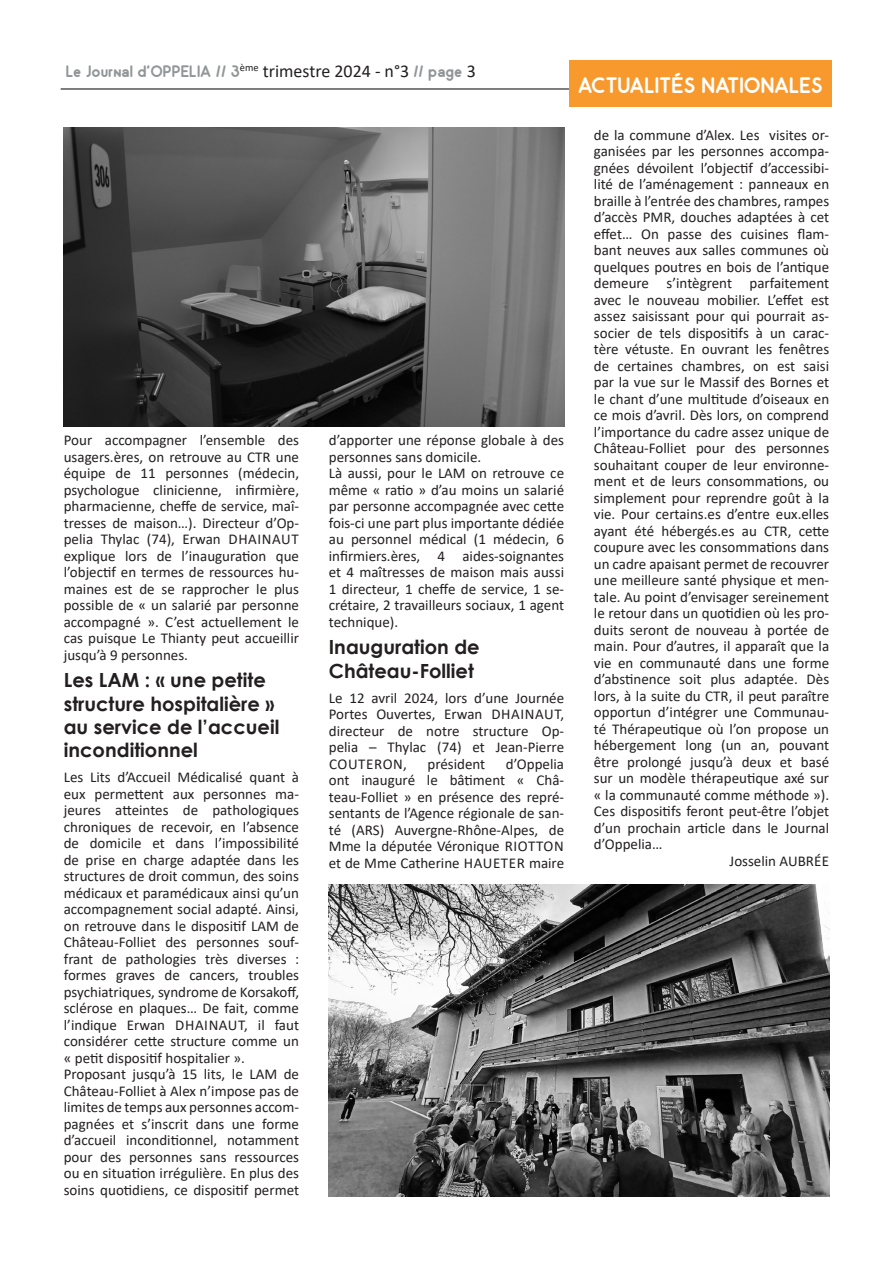
<style>
.page{position:relative;width:893px;height:1263px;background:#fff}
.page>*{position:absolute;margin:0;border:0;box-sizing:border-box;transform-origin:0 0}
.Texte_encadré{font:700 22.5px "Odin";color:#fff}
.Texte_gras_centré{font:700 19.5px/23.4px "Century Gothic";color:#231f20}
.t1{font:700 16.65px "Odin";color:#929698}
.Texte_base{font:15px/16.5px "Calibri";color:#231f20;text-align:justify}
.s1{font-family:"Calibri";font-weight:400;font-size:18px;color:#231f20}
</style>
<div class="page">
<hr style="left:61px;top:89px;width:767px;height:1px;background:#000">
<div style="left:569px;top:61px;width:262px;height:46px;background:#f8992d"></div>
<img style="left:64px;top:128px;width:500px;height:298px">
<img style="left:329px;top:884px;width:500px;height:312px">
<p class="t1" style="left:66px;top:62px;width:411px">Le Journal d'OPPELIA // 3<sup>ème</sup> <span class="s1">trimestre 2024 - n°3</span> // page <span class="s1">3</span></p>
<p class="Texte_base" style="left:64px;top:431px;width:237px">Pour accompagner l’ensemble des usagers.ères, on retrouve au CTR une équipe de 11 personnes (médecin, psychologue clinicienne, infirmière, pharmacienne, cheffe de service, maî&shy;tresses de maison…). Directeur d’Op&shy;pelia Thylac (74), Erwan DHAINAUT explique lors de l’inauguration que l’objectif en termes de ressources hu&shy;maines est de se rapprocher le plus possible de « un salarié par personne accompagné ». C’est actuellement le cas puisque Le Thianty peut accueillir jusqu’à 9 personnes.</p>
<p class="Texte_gras_centré" style="left:64px;top:667px;width:217px">Les LAM : « une petite structure hospitalière » au service de l’accueil inconditionnel</p>
<p class="Texte_base" style="left:64px;top:769px;width:237px">Les Lits d’Accueil Médicalisé quant à eux permettent aux personnes ma&shy;jeures atteintes de pathologiques chroniques de recevoir, en l’absence de domicile et dans l’impossibilité de prise en charge adaptée dans les structures de droit commun, des soins médicaux et paramédicaux ainsi qu’un accompagnement social adapté. Ainsi, on retrouve dans le dispositif LAM de Château-Folliet des personnes souf&shy;frant de pathologies très diverses : formes graves de cancers, troubles psychiatriques, syndrome de Korsakoff, sclérose en plaques… De fait, comme l’indique Erwan DHAINAUT, il faut considérer cette structure comme un « petit dispositif hospitalier ».</p>
<p class="Texte_base" style="left:64px;top:1066px;width:237px">Proposant jusqu’à 15 lits, le LAM de Château-Folliet à Alex n’impose pas de limites de temps aux personnes accom&shy;pagnées et s’inscrit dans une forme d’accueil inconditionnel, notamment pour des personnes sans ressources ou en situation irrégulière. En plus des soins quotidiens, ce dispositif permet</p>
<p class="Texte_base" style="left:329px;top:431px;width:237px">d’apporter une réponse globale à des personnes sans domicile.</p>
<p class="Texte_base" style="left:329px;top:464px;width:237px">Là aussi, pour le LAM on retrouve ce même « ratio » d’au moins un salarié par personne accompagnée avec cette fois-ci une part plus importante dédiée au personnel médical (1 médecin, 6 infirmiers.ères, 4 aides-soignantes et 4 maîtresses de maison mais aussi 1 directeur, 1 cheffe de service, 1 se&shy;crétaire, 2 travailleurs sociaux, 1 agent technique).</p>
<p class="Texte_gras_centré" style="left:329px;top:634px;width:152px">Inauguration de<br>Château-Folliet</p>
<p class="Texte_base" style="left:329px;top:689px;width:237px">Le 12 avril 2024, lors d’une Journée Portes Ouvertes, Erwan DHAINAUT, directeur de notre structure Op&shy;pelia – Thylac (74) et Jean-Pierre COUTERON,</p>
<p class="Texte_base" style="left:427px;top:755px;width:59px">président</p>
<p class="Texte_base" style="left:329px;top:755px;width:237px;text-indent:177px">d’Oppelia ont inauguré le bâtiment « Châ&shy;teau-Folliet » en présence des repré&shy;sentants de l’Agence régionale de san&shy;té (ARS) Auvergne-Rhône-Alpes, de Mme la députée Véronique RIOTTON et de Mme Catherine HAUETER maire</p>
<p class="Texte_encadré" style="left:578px;top:72px;width:246px">ACTUALITÉS NATIONALES</p>
<p class="Texte_base" style="left:594px;top:126px;width:237px">de la commune d’Alex. Les visites or&shy;ganisées par les personnes accompa&shy;gnées dévoilent l’objectif d’accessibi&shy;lité de l’aménagement : panneaux en braille à l’entrée des chambres, rampes d’accès PMR, douches adaptées à cet effet… On passe des cuisines flam&shy;bant neuves aux salles communes où quelques poutres en bois de l’antique demeure s’intègrent parfaitement avec le nouveau mobilier. L’effet est assez saisissant pour qui pourrait as&shy;socier de tels dispositifs à un carac&shy;tère vétuste. En ouvrant les fenêtres de certaines chambres, on est saisi par la vue sur le Massif des Bornes et le chant d’une multitude d’oiseaux en ce mois d’avril. Dès lors, on comprend l’importance du cadre assez unique de Château-Folliet pour des personnes souhaitant couper de leur environne&shy;ment et de leurs consommations, ou simplement pour reprendre goût à la vie. Pour certains.es d’entre eux.elles ayant été hébergés.es au CTR, cette coupure avec les consommations dans un cadre apaisant permet de recouvrer une meilleure santé physique et men&shy;tale. Au point d’envisager sereinement le retour dans un quotidien où les pro&shy;duits seront de nouveau à portée de main. Pour d’autres, il apparaît que la vie en communauté dans une forme d’abstinence soit plus adaptée. Dès lors, à la suite du CTR, il peut paraître opportun d’intégrer une Communau&shy;té Thérapeutique où l’on propose un hébergement long (un an, pouvant être prolongé jusqu’à deux et basé sur un modèle thérapeutique axé sur « la communauté comme méthode »).<br>Ces dispositifs feront peut-être l’objet d’un prochain article dans le Journal d’Oppelia…</p>
<p class="Texte_base" style="left:729px;top:852px;width:101px">Josselin AUBRÉE</p>
</div>
